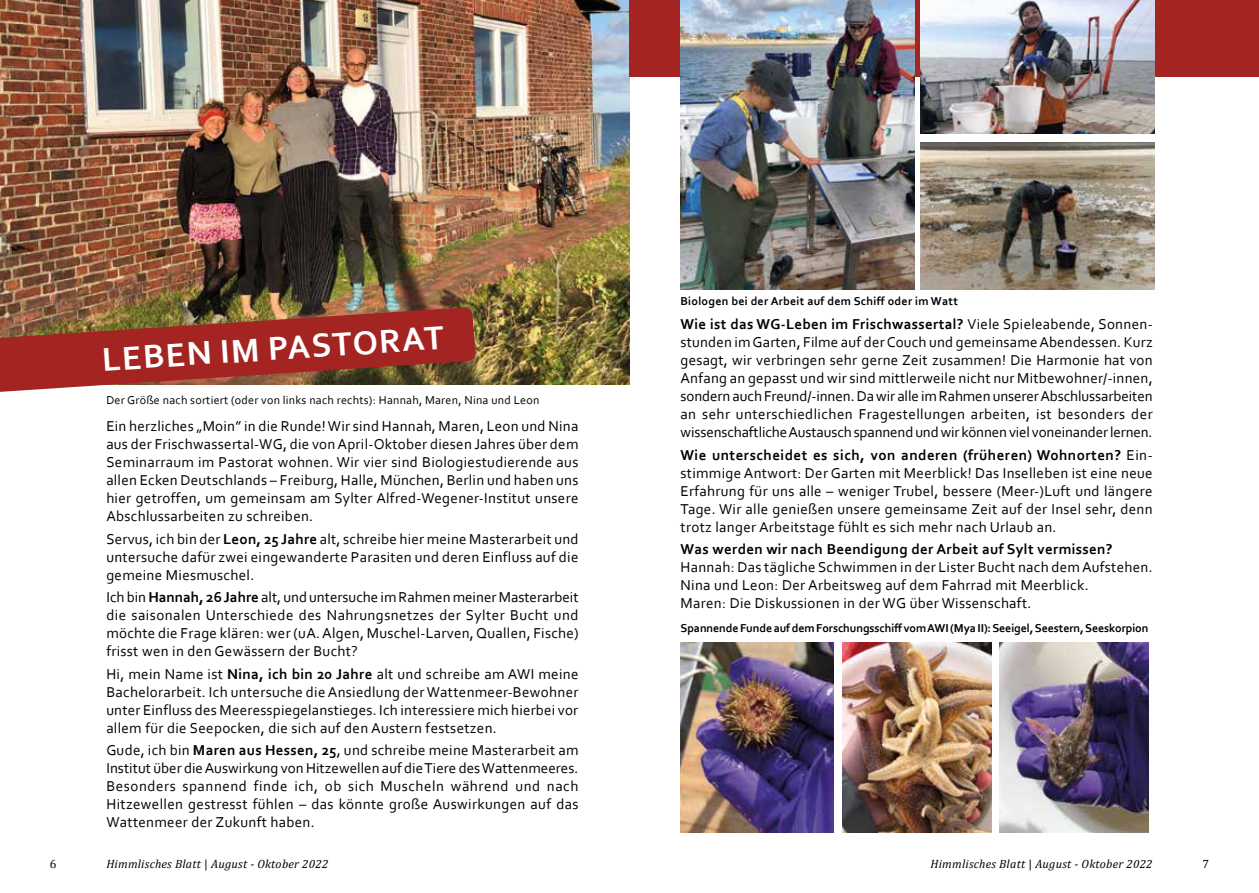
<style>
.page{position:relative;width:1259px;height:893px;background:#fff}
.page>*{position:absolute;margin:0;border:0;box-sizing:border-box;transform-origin:0 0}
.t1{font:700 34.5px "Corbel";color:#fff}
.t2{font:15px/18px "Corbel";letter-spacing:.02em;color:#000;text-align:justify}
.t3{font:700 15px "Corbel";letter-spacing:.02em;color:#000}
.t4{font:700 12px "Corbel";letter-spacing:-.005em;color:#000}
.t5{font:italic 12px "Cambria";letter-spacing:.02em;color:#000}
.t6{font:12px "Corbel";letter-spacing:.02em;color:#000}
.t7{font:700 12px "Corbel";letter-spacing:.02em;color:#000}
.t8{font:12px "Cambria";color:#000}
.s1{font-weight:700}
.s2{font-style:normal}
</style>
<div class="page">
<img style="left:0;top:0;width:629px;height:385px">
<div style="left:629px;top:0;width:630px;height:77px;background:#a42422"></div>
<img style="left:0;top:307px;width:475px;height:85px">
<img style="left:680px;top:0;width:234px;height:289px">
<img style="left:921px;top:0;width:233px;height:134px">
<img style="left:921px;top:142px;width:233px;height:147px">
<img style="left:680px;top:642px;width:153px;height:190px">
<img style="left:842px;top:642px;width:149px;height:190px">
<img style="left:999px;top:642px;width:149px;height:190px">
<p class="t7" style="left:680px;top:293px;width:279px">Biologen bei der Arbeit auf dem Schiff oder im Watt</p>
<h1 class="t1" style="left:101px;top:339px;width:344px;rotate:-4deg">LEBEN IM PASTORAT</h1>
<p class="t2" style="left:680px;top:315px;width:474px"><span class="s1">Wie ist das WG-Leben im Frischwassertal?</span> Viele Spieleabende, Sonnen&shy;stunden im Garten, Filme auf der Couch und gemeinsame Abendessen. Kurz gesagt, wir verbringen sehr gerne Zeit zusammen! Die Harmonie hat von Anfang an gepasst und wir sind mittlerweile nicht nur Mitbewohner/-innen, sondern auch Freund/-innen. Da wir alle im Rahmen unserer Abschlussarbeiten an sehr unterschiedlichen Fragestellungen arbeiten, ist besonders der wissenschaftliche Austausch spannend und wir können viel voneinander lernen.</p>
<p class="t2" style="left:680px;top:445px;width:474px"><span class="s1">Wie unterscheidet es sich, von anderen (früheren) Wohnorten?</span> Ein&shy;stimmige Antwort: Der Garten mit Meerblick! Das Inselleben ist eine neue Erfahrung für uns alle – weniger Trubel, bessere (Meer-)Luft und längere Tage. Wir alle genießen unsere gemeinsame Zeit auf der Insel sehr, denn trotz langer Arbeitstage fühlt es sich mehr nach Urlaub an.</p>
<p class="t3" style="left:680px;top:540px;width:433px">Was werden wir nach Beendigung der Arbeit auf Sylt vermissen?</p>
<p class="t2" style="left:680px;top:558px;width:473px;text-align:left">Hannah: Das tägliche Schwimmen in der Lister Bucht nach dem Aufstehen.<br>Nina und Leon: Der Arbeitsweg auf dem Fahrrad mit Meerblick.<br>Maren: Die Diskussionen in der WG über Wissenschaft.</p>
<p class="t6" style="left:106px;top:392px;width:434px">Der Größe nach sortiert (oder von links nach rechts): Hannah, Maren, Nina und Leon</p>
<p class="t2" style="left:106px;top:417px;width:474px">Ein herzliches „Moin” in die Runde! Wir sind Hannah, Maren, Leon und Nina aus der Frischwassertal-WG, die von April-Oktober diesen Jahres über dem Seminarraum im Pastorat wohnen. Wir vier sind Biologiestudierende aus allen Ecken Deutschlands – Freiburg, Halle, München, Berlin und haben uns hier getroffen, um gemeinsam am Sylter Alfred-Wegener-Institut unsere Abschlussarbeiten zu schreiben.</p>
<p class="t2" style="left:106px;top:529px;width:474px">Servus, ich bin der <span class="s1">Leon, 25 Jahre</span> alt, schreibe hier meine Masterarbeit und untersuche dafür zwei eingewanderte Parasiten und deren Einfluss auf die gemeine Miesmuschel.</p>
<p class="t2" style="left:106px;top:588px;width:474px">Ich bin <span class="s1">Hannah, 26 Jahre</span> alt, und untersuche im Rahmen meiner Masterarbeit die saisonalen Unterschiede des Nahrungsnetzes der Sylter Bucht und möchte die Frage klären: wer (uA. Algen, Muschel-Larven, Quallen, Fische) frisst wen in den Gewässern der Bucht?</p>
<p class="t2" style="left:106px;top:664px;width:474px">Hi, mein Name ist <span class="s1">Nina, ich bin 20 Jahre</span> alt und schreibe am AWI meine Bachelorarbeit. Ich untersuche die Ansiedlung der Wattenmeer-Bewohner unter Einfluss des Meeresspiegelanstieges. Ich interessiere mich hierbei vor allem für die Seepocken, die sich auf den Austern festsetzen.</p>
<p class="t2" style="left:106px;top:741px;width:474px">Gude, ich bin <span class="s1">Maren aus Hessen, 25</span>, und schreibe meine Masterarbeit am Institut über die Auswirkung von Hitzewellen auf die Tiere des Wattenmeeres.<br>Besonders spannend finde ich, ob sich Muscheln während und nach Hitzewellen gestresst fühlen – das könnte große Auswirkungen auf das Wattenmeer der Zukunft haben.</p>
<p class="t4" style="left:680px;top:621px;width:469px">Spannende Funde auf dem Forschungsschiff vom AWI (Mya II): Seeigel, Seestern, Seeskorpion</p>
<p class="t8" style="left:50px;top:857px;width:8px">6</p>
<p class="t5" style="left:106px;top:856px;width:224px">Himmlisches Blatt <span class="s2">|</span> August - Oktober 2022</p>
<p class="t5" style="left:930px;top:856px;width:224px">Himmlisches Blatt <span class="s2">|</span> August - Oktober 2022</p>
<p class="t8" style="left:1202px;top:857px;width:8px">7</p>
</div>
